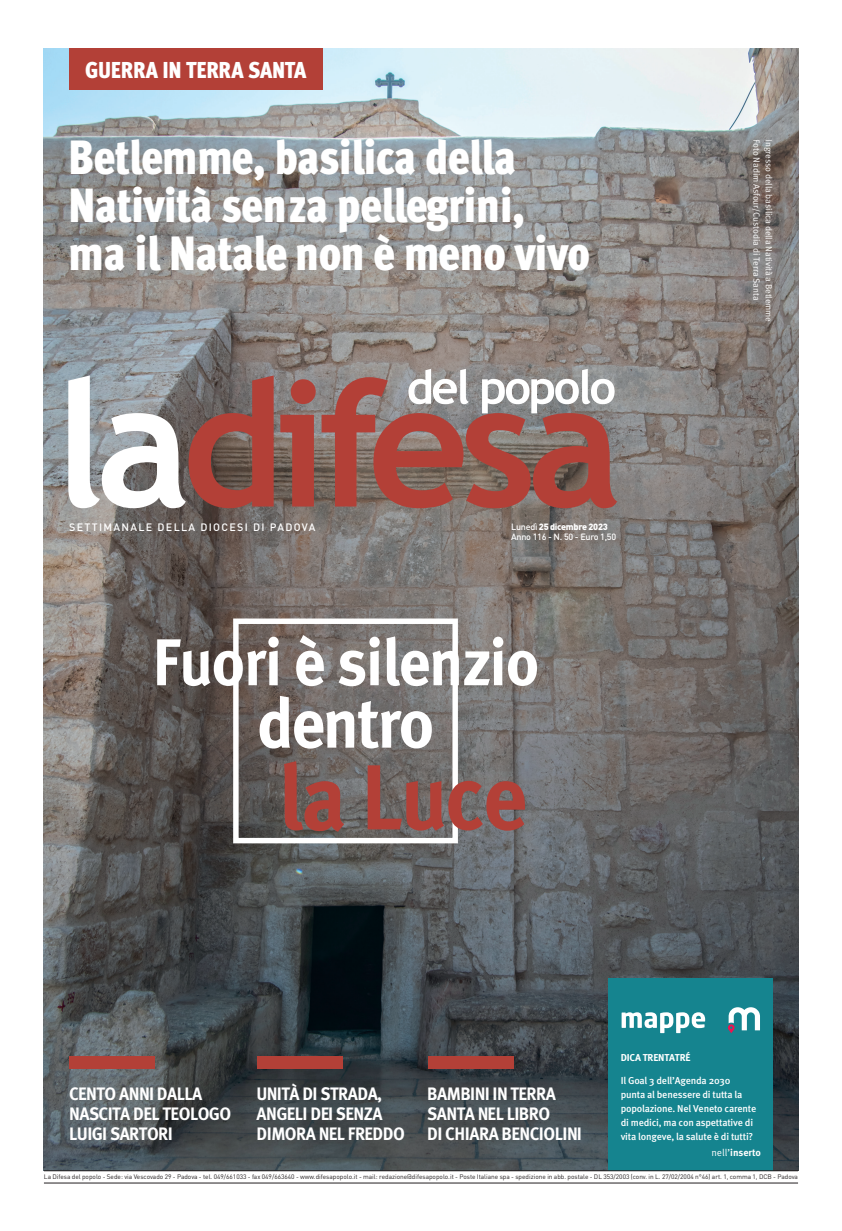
<style>
.page{position:relative;width:842px;height:1231px;background:#fff}
.page>*{position:absolute;margin:0;border:0;box-sizing:border-box;transform-origin:0 0}
.TITOLO_100_pt_bold_-_Articolo{font:700 92.1px "FF Meta Pro";letter-spacing:-.03em;color:#b34037;scale:.95 1}
.TITOLO_100_pt_bold_-_Articolo-2{font:700 70px "FF Meta Pro";letter-spacing:-.04em;color:#fff;scale:.95 1}
.TITOLO_100_pt_bold_-_Articolo-3{font:700 66px "FF Meta Pro";letter-spacing:-.025em;color:#fff;scale:.95 1}
.TITOLO_48_pt_-_BIANCO_Copertina{font:900 condensed 48px/48px "FF Meta Pro";letter-spacing:-.015em;color:#fff}
.TITOLO_20_pt_-_BIANCO_Copertina{font:900 condensed 23px "FF Meta Pro";letter-spacing:-.015em;color:#fff}
.TITOLO_18_pt_-_BIANCO_Copertina{font:700 18px/20px "FF Meta Pro";letter-spacing:-.03em;color:#fff;scale:.95 1}
.t1{font:500 10.6px "DIN Pro";letter-spacing:.125em;color:#fff}
.TITOLO_10_pt_-_ROSSO_Copertina{font:500 10px/14px "FF Meta Pro";letter-spacing:-.02em;color:#fff}
.TITOLO_10_pt_-_ROSSO_Copertina-2{font:700 10px "FF Meta Pro";letter-spacing:-.02em;color:#fff}
.TITOLO_10_pt_-_ROSSO_Copertina-3{font:700 10px "FF Meta Pro";color:#fff}
.t2{font:9px "FF Meta Pro";letter-spacing:-.015em;color:#fff}
.t3{font:500 9px "DIN Pro";letter-spacing:-.03em;color:#fff}
.t4{font:900 9px "DIN Pro";letter-spacing:-.03em;color:#fff}
.t5{font:6.5px "DIN Pro";color:#231f20}
.s1{font-weight:500}
.s2{font-weight:400}
</style>
<div class="page">
<img style="left:44px;top:48px;width:754px;height:1122px">
<svg style="left:280px;top:377px;width:337px;height:131px;background:#9b5a52"></svg>
<svg style="left:68px;top:375px;width:206px;height:133px"></svg>
<svg style="left:408px;top:369px;width:207px;height:44px"></svg>
<div style="left:69px;top:48px;width:253px;height:42px;background:#b34037"></div>
<div style="left:429px;top:1056px;width:85px;height:12px;background:#b34037"></div>
<div style="left:233px;top:618px;width:225px;height:225px;border:5px solid #fff"></div>
<div style="left:257px;top:1056px;width:86px;height:12px;background:#b34037"></div>
<div style="left:69px;top:1056px;width:86px;height:12px;background:#b34037"></div>
<div style="left:608px;top:978px;width:164px;height:192px;background:#15848f"></div>
<svg style="left:728px;top:1007px;width:32px;height:26px"></svg>
<svg style="left:622px;top:1012px;width:83px;height:20px"></svg>
<hr style="left:44px;top:1182px;width:754px;height:1px;background:#231f20">
<hr style="left:44px;top:1170px;width:754px;height:1px;background:#231f20">
<p class="TITOLO_20_pt_-_BIANCO_Copertina" style="left:85px;top:51px;width:223px">GUERRA IN TERRA SANTA</p>
<p class="TITOLO_48_pt_-_BIANCO_Copertina" style="left:68px;top:131px;width:458px">Betlemme, basilica della<br>Natività senza pellegrini,</p>
<p class="TITOLO_48_pt_-_BIANCO_Copertina" style="left:68px;top:227px;width:523px">ma il Natale non è meno vivo</p>
<p class="t1" style="left:69px;top:520px;width:248px">SETTIMANALE DELLA DIOCESI DI PADOVA</p>
<p class="t4" style="left:511px;top:520px;width:98px"><span class="s1">Lunedì</span> 25 dicembre 2023</p>
<p class="t3" style="left:511px;top:530px;width:107px">Anno 116 - N. 50 - Euro 1,50</p>
<p class="TITOLO_100_pt_bold_-_Articolo-3" style="left:152px;top:610px;width:409px">Fuori è silenzio</p>
<p class="TITOLO_100_pt_bold_-_Articolo-2" style="left:257px;top:668px;width:189px">dentro</p>
<p class="TITOLO_100_pt_bold_-_Articolo" style="left:278px;top:725px;width:264px">la Luce</p>
<h3 class="t2" style="left:764px;top:139px;width:162px;rotate:90deg">Foto Nadim Asfour/Custodia di Terra Santa</h3>
<h3 class="t2" style="left:776px;top:139px;width:184px;rotate:90deg">Ingresso della basilica della Natività a Betlemme</h3>
<p class="TITOLO_10_pt_-_ROSSO_Copertina-2" style="left:621px;top:1049px;width:71px">DICA TRENTATRÉ</p>
<p class="TITOLO_18_pt_-_BIANCO_Copertina" style="left:69px;top:1082px;width:172px">CENTO ANNI DALLA<br>NASCITA DEL TEOLOGO<br>LUIGI SARTORI</p>
<p class="TITOLO_18_pt_-_BIANCO_Copertina" style="left:257px;top:1082px;width:158px">UNITÀ DI STRADA,<br>ANGELI DEI SENZA<br>DIMORA NEL FREDDO</p>
<p class="TITOLO_18_pt_-_BIANCO_Copertina" style="left:427px;top:1082px;width:137px">BAMBINI IN TERRA<br>SANTA NEL LIBRO</p>
<p class="TITOLO_18_pt_-_BIANCO_Copertina" style="left:427px;top:1122px;width:164px">DI CHIARA BENCIOLINI</p>
<p class="TITOLO_10_pt_-_ROSSO_Copertina" style="left:621px;top:1072px;width:137px">Il Goal 3 dell’Agenda 2030 punta al benessere di tutta la popolazione. Nel Veneto carente di medici, ma con aspettative di vita longeve, la salute è di tutti?</p>
<p class="TITOLO_10_pt_-_ROSSO_Copertina-3" style="left:711px;top:1144px;width:51px"><span class="s2">nell’</span>inserto</p>
<p class="t5" style="left:44px;top:1172px;width:755px">La Difesa del popolo - Sede: via Vescovado 29 - Padova - tel. 049/661033 - fax 049/663640 - www.difesapopolo.it - mail: redazione@difesapopolo.it - Poste Italiane spa - spedizione in abb. postale - DL 353/2003 (conv. in L. 27/02/2004 n°46) art. 1, comma 1, DCB - Padova</p>
</div>
